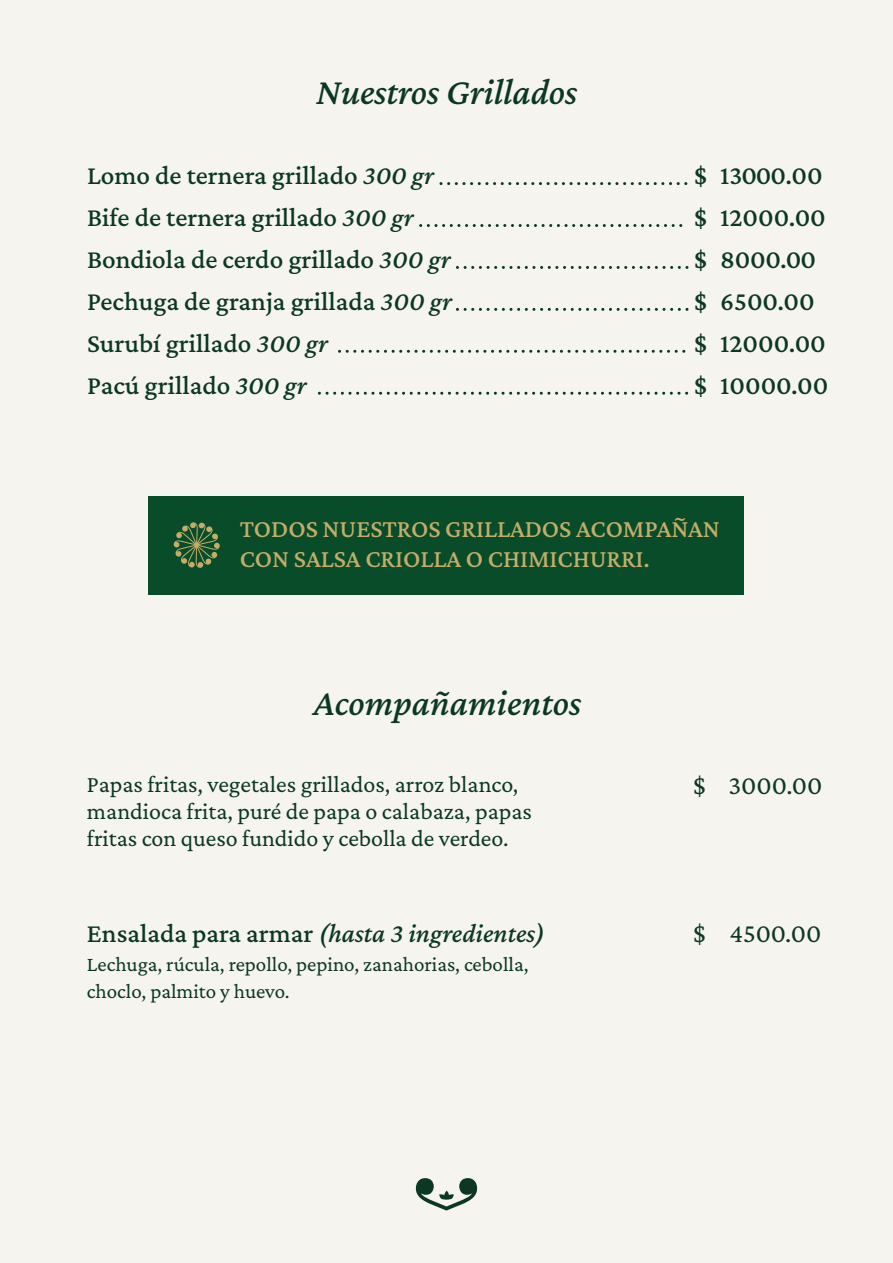
<style>
.page{position:relative;width:893px;height:1263px;background:#f5f4ee}
.page>*{position:absolute;margin:0;border:0;box-sizing:border-box;transform-origin:0 0}
.t1{font:italic 500 37.5px "Crimson Pro";letter-spacing:-.005em;color:#0b3723}
.t2{font:500 27px/42px "Crimson Pro";color:#0b3723}
.t3{font:italic 500 27px "Crimson Pro";color:#0b3723}
.t4{font:27px "Crimson Pro";color:#0b3723}
.t5{font:500 25.65px/30px "Crimson Pro";letter-spacing:-.005em;color:#c3ad69}
.t6{font:24px/27px "Crimson Pro";color:#0b3723}
.t7{font:21px/27px "Crimson Pro";color:#0b3723}
.s1{font-style:italic}
.s2{font-style:normal}
</style>
<div class="page">
<div style="left:149px;top:496px;width:595px;height:98px;background:#094c29"></div>
<svg style="left:174px;top:522px;width:46px;height:46px"></svg>
<svg style="left:416px;top:1178px;width:61px;height:32px"></svg>
<svg style="left:441px;top:182px;width:246px;height:3px"></svg>
<svg style="left:457px;top:266px;width:230px;height:3px"></svg>
<svg style="left:457px;top:308px;width:230px;height:3px"></svg>
<svg style="left:339px;top:350px;width:347px;height:3px"></svg>
<svg style="left:319px;top:392px;width:368px;height:3px"></svg>
<svg style="left:421px;top:224px;width:262px;height:3px"></svg>
<h1 class="t1" style="left:316px;top:68px;width:262px">Nuestros Grillados</h1>
<p class="t2" style="left:87px;top:154px;width:366px">Lomo de ternera grillado <span class="s1">300 gr<br></span>Bife de ternera grillado <span class="s1">300 gr<br></span>Bondiola de cerdo grillado <span class="s1">300 gr<br></span>Pechuga de granja grillada <span class="s1">300 gr<br></span>Surubí grillado <span class="s1">300 gr<br></span>Pacú grillado <span class="s1">300 gr</span></p>
<p class="t2" style="left:694px;top:154px;width:14px;text-align:justify">$ $ $ $ $ $</p>
<p class="t2" style="left:720px;top:154px;width:110px">13000.00<br>12000.00<br>8000.00<br>6500.00<br>12000.00<br>10000.00</p>
<p class="t5" style="left:240px;top:513px;width:481px">TODOS NUESTROS GRILLADOS ACOMPAÑAN<br>CON SALSA CRIOLLA O CHIMICHURRI.</p>
<h1 class="t1" style="left:313px;top:678px;width:270px">Acompañamientos</h1>
<p class="t6" style="left:87px;top:770px;width:446px">Papas fritas, vegetales grillados, arroz blanco, mandioca frita, puré de papa o calabaza, papas fritas con queso fundido y cebolla de verdeo.</p>
<p class="t3" style="left:87px;top:916px;width:459px"><span class="s2">Ensalada para armar</span> (hasta 3 ingredientes)</p>
<p class="t7" style="left:87px;top:950px;width:443px">Lechuga, rúcula, repollo, pepino, zanahorias, cebolla, choclo, palmito y huevo.</p>
<p class="t4" style="left:693px;top:768px;width:131px">$ 3000.00</p>
<p class="t4" style="left:693px;top:916px;width:130px">$ 4500.00</p>
</div>
